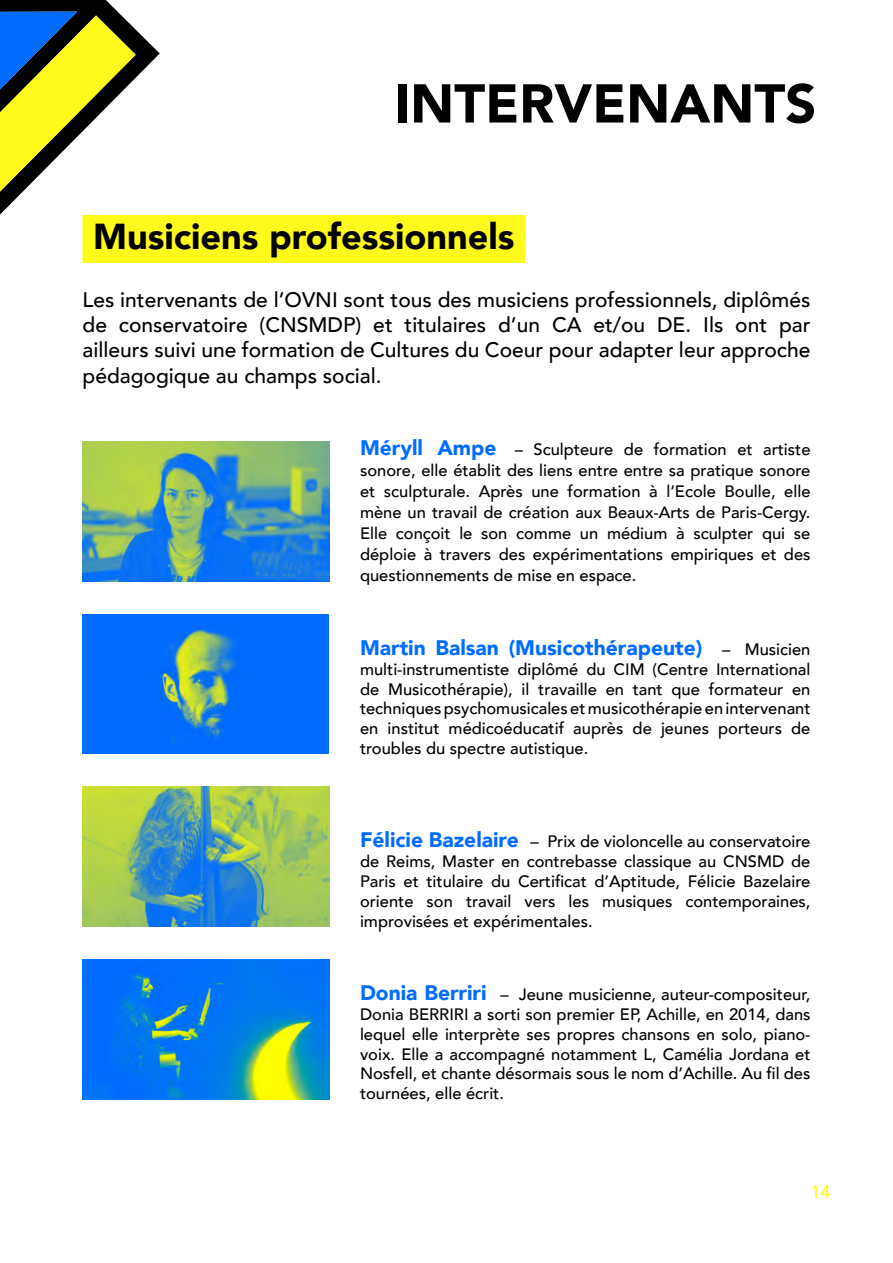
<style>
.page{position:relative;width:893px;height:1263px;background:#fff}
.page>*{position:absolute;margin:0;border:0;box-sizing:border-box;transform-origin:0 0}
.t1{font:900 54px "Avenir";color:#000}
.t2{font:900 36px "Avenir";color:#000}
.t3{font:500 21px/25.2px "Avenir";color:#000;text-align:justify}
.t4{font:900 21px "Avenir";color:#006cff}
.t5{font:500 18px "Avenir";color:#fffa1b}
.t6{font:500 16.5px/19.8px "Avenir";color:#000;text-align:justify}
.s1{font-weight:900;font-size:21px;color:#006cff}
.s2{font-weight:500;font-size:16.5px;color:#000}
</style>
<div class="page">
<div style="left:82px;top:215px;width:443px;height:48px;background:#fffa1b"></div>
<svg style="left:0;top:0;width:187px;height:263px"></svg>
<img style="left:82px;top:787px;width:247px;height:139px">
<img style="left:82px;top:959px;width:247px;height:140px">
<div style="left:82px;top:614px;width:247px;height:140px;background:#006cff"></div>
<img style="left:162px;top:629px;width:74px;height:115px">
<img style="left:82px;top:442px;width:247px;height:139px">
<h1 class="t1" style="left:394px;top:57px;width:424px">INTERVENANTS</h1>
<h2 class="t2" style="left:93px;top:206px;width:423px">Musiciens professionnels</h2>
<p class="t3" style="left:82px;top:286px;width:729px">Les intervenants de l’OVNI sont tous des musiciens professionnels, diplômés de conservatoire (CNSMDP) et titulaires d’un CA et/ou DE. Ils ont par ailleurs suivi une formation de Cultures du Coeur pour adapter leur approche pédagogique au champs social.</p>
<p class="t6" style="left:360px;top:438px;width:452px;line-height:21px"><span class="s1">Méryll Ampe</span> – Sculpteure de formation et artiste sonore, elle établit des liens entre entre sa pratique sonore et sculpturale. Après une formation à l’Ecole Boulle, elle mène un travail de création aux Beaux-Arts de Paris-Cergy.<br>Elle conçoit le son comme un médium à sculpter qui se déploie à travers des expérimentations empiriques et des questionnements de mise en espace.</p>
<p class="t4" style="left:360px;top:630px;width:452px">Martin Balsan (Musicothérapeute) <span class="s2">– Musicien</span></p>
<p class="t6" style="left:360px;top:658px;width:452px">multi-instrumentiste diplômé du CIM (Centre International de Musicothérapie), il travaille en tant que formateur en techniques psychomusicales et musicothérapie en intervenant en institut médicoéducatif auprès de jeunes porteurs de troubles du spectre autistique.</p>
<p class="t6" style="left:360px;top:831px;width:452px"><span class="s1">Félicie Bazelaire</span> – Prix de violoncelle au conservatoire de Reims, Master en contrebasse classique au CNSMD de Paris et titulaire du Certificat d’Aptitude, Félicie Bazelaire oriente son travail vers les musiques contemporaines, improvisées et expérimentales.</p>
<p class="t6" style="left:360px;top:983px;width:452px"><span class="s1">Donia Berriri</span> – Jeune musicienne, auteur-compositeur, Donia BERRIRI a sorti son premier EP, Achille, en 2014, dans lequel elle interprète ses propres chansons en solo, piano&shy;voix. Elle a accompagné notamment L, Camélia Jordana et Nosfell, et chante désormais sous le nom d’Achille. Au fil des tournées, elle écrit.</p>
<p class="t5" style="left:810px;top:1177px;width:22px">14</p>
</div>
